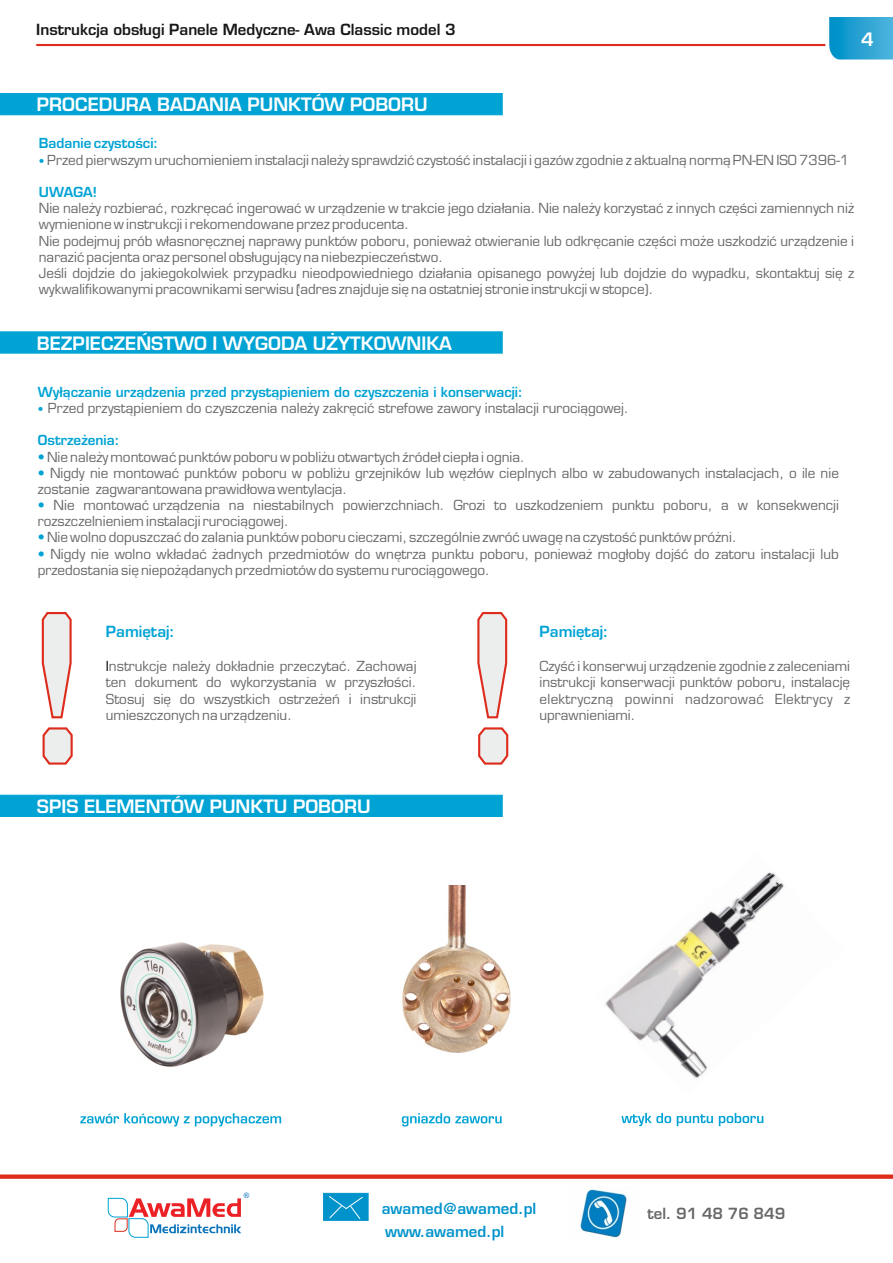
<style>
.page{position:relative;width:893px;height:1263px;background:#fff}
.page>*{position:absolute;margin:0;border:0;box-sizing:border-box;transform-origin:0 0}
.t1{font:700 18px "Euromode";color:#fff}
.t2{font:700 15px "Euromode";color:#151616}
.t3{font:700 15px "Euromode";color:#0093cb}
.t4{font:700 15px "Euromode";color:#00a3d4}
.t5{font:700 15px "Euromode";color:#686868}
.t6{font:13.5px/16.2px "Euromode";color:#686868;text-align:justify}
.t7{font:700 13.5px "Euromode";color:#00a3d4}
.t8{font:13.5px "Euromode";color:#00a3d4}
.t9{font:7.5px "Arial";color:#0a73ba}
.s1{font-weight:700;color:#00a3d4}
.s2{color:#00a3d4}
.s3{color:#000}
</style>
<div class="page">
<svg style="left:41px;top:612px;width:32px;height:153px"></svg>
<svg style="left:477px;top:612px;width:32px;height:153px"></svg>
<svg style="left:621px;top:1113px;width:142px;height:13px"></svg>
<svg style="left:402px;top:1113px;width:100px;height:13px"></svg>
<svg style="left:80px;top:1113px;width:201px;height:13px"></svg>
<img style="left:605px;top:872px;width:179px;height:206px">
<img style="left:402px;top:885px;width:109px;height:168px">
<img style="left:120px;top:942px;width:144px;height:125px">
<svg style="left:0;top:93px;width:503px;height:23px;background:#08a6d5"></svg>
<svg style="left:0;top:331px;width:503px;height:23px;background:#07a5d5"></svg>
<svg style="left:0;top:794px;width:503px;height:23px;background:#08a6d5"></svg>
<hr style="left:36px;top:44px;width:789px;height:2px;background:#dd2b1c">
<svg style="left:829px;top:17px;width:64px;height:43px;background:#2ca4d3"></svg>
<svg style="left:0;top:1174px;width:893px;height:5px;background:#e1473a"></svg>
<svg style="left:107px;top:1197px;width:134px;height:41px"></svg>
<svg style="left:323px;top:1192px;width:46px;height:29px"></svg>
<img style="left:580px;top:1189px;width:47px;height:49px">
<p class="t2" style="left:36px;top:23px;width:421px">Instrukcja obsługi Panele Medyczne- Awa Classic model 3</p>
<h1 class="t1" style="left:37px;top:98px;width:392px">PROCEDURA BADANIA PUNKTÓW POBORU</h1>
<h1 class="t1" style="left:861px;top:33px;width:14px">4</h1>
<p class="t7" style="left:39px;top:138px;width:121px">Badanie czystości:</p>
<p class="t7" style="left:39px;top:187px;width:60px">UWAGA!</p>
<p class="t6" style="left:39px;top:153px;width:812px"><span class="s1">•</span> Przed pierwszym uruchomieniem instalacji należy sprawdzić czystość instalacji i gazów zgodnie z aktualną normą PN-EN ISO 7396-1</p>
<p class="t6" style="left:39px;top:202px;width:817px;text-align:left">Nie należy rozbierać, rozkręcać ingerować w urządzenie w trakcie jego działania. Nie należy korzystać z innych części zamiennych niż wymienione w instrukcji i rekomendowane przez producenta.<br>Nie podejmuj prób własnoręcznej naprawy punktów poboru, ponieważ otwieranie lub odkręcanie części może uszkodzić urządzenie i narazić pacjenta oraz personel obsługujący na niebezpieczeństwo.<br>Jeśli dojdzie do jakiegokolwiek przypadku nieodpowiedniego działania opisanego powyżej lub dojdzie do wypadku, skontaktuj się z wykwalifikowanymi pracownikami serwisu (adres znajduje się na ostatniej stronie instrukcji w stopce).</p>
<h1 class="t1" style="left:37px;top:336px;width:417px">BEZPIECZEŃSTWO I WYGODA UŻYTKOWNIKA</h1>
<p class="t7" style="left:38px;top:386px;width:486px">Wyłączanie urządzenia przed przystąpieniem do czyszczenia i konserwacji:</p>
<p class="t7" style="left:38px;top:435px;width:83px">Ostrzeżenia:</p>
<p class="t6" style="left:38px;top:466px;width:803px"><span class="s2">•</span> Nigdy nie montować punktów poboru w pobliżu grzejników lub węzłów cieplnych albo w zabudowanych instalacjach, o ile nie</p>
<p class="t8" style="left:38px;top:500px;width:9px">•</p>
<p class="t6" style="left:38px;top:531px;width:700px"><span class="s2">•</span> Nie wolno dopuszczać do zalania punktów poboru cieczami, szczególnie zwróć uwagę na czystość punktów próżni.</p>
<p class="t6" style="left:38px;top:547px;width:803px"><span class="s2">•</span> Nigdy nie wolno wkładać żadnych przedmiotów do wnętrza punktu poboru, ponieważ mogłoby dojść do zatoru instalacji lub</p>
<p class="t6" style="left:38px;top:401px;width:592px"><span class="s1">•</span> Przed przystąpieniem do czyszczenia należy zakręcić strefowe zawory instalacji rurociągowej.</p>
<p class="t6" style="left:38px;top:450px;width:488px"><span class="s2">•</span> Nie należy montować punktów poboru w pobliżu otwartych źródeł ciepła i ognia.</p>
<p class="t6" style="left:38px;top:482px;width:311px">zostanie zagwarantowana prawidłowa wentylacja.</p>
<p class="t6" style="left:54px;top:498px;width:787px">Nie montować urządzenia na niestabilnych powierzchniach. Grozi to uszkodzeniem punktu poboru, a w konsekwencji</p>
<p class="t6" style="left:38px;top:515px;width:252px">rozszczelnieniem instalacji rurociągowej.</p>
<p class="t6" style="left:38px;top:563px;width:454px">przedostania się niepożądanych przedmiotów do systemu rurociągowego.</p>
<p class="t4" style="left:106px;top:625px;width:70px">Pamiętaj:</p>
<p class="t6" style="left:106px;top:660px;width:312px"><span class="s3">I</span>nstrukcje należy dokładnie przeczytać. Zachowaj ten dokument do wykorzystania w przyszłości.<br>Stosuj się do wszystkich ostrzeżeń i instrukcji umieszczonych na urządzeniu.</p>
<h1 class="t1" style="left:37px;top:799px;width:335px">SPIS ELEMENTÓW PUNKTU POBORU</h1>
<p class="t4" style="left:539px;top:625px;width:70px">Pamiętaj:</p>
<p class="t6" style="left:539px;top:660px;width:312px">Czyść i konserwuj urządzenie zgodnie z zaleceniami instrukcji konserwacji punktów poboru, instalację elektryczną powinni nadzorować Elektrycy z uprawnieniami.</p>
<p class="t9" style="left:244px;top:1192px;width:7px">®</p>
<p class="t3" style="left:382px;top:1202px;width:156px">awamed@awamed.pl</p>
<p class="t3" style="left:385px;top:1225px;width:121px">www.awamed.pl</p>
<p class="t5" style="left:648px;top:1208px;width:139px">tel. 91 48 76 849</p>
</div>
